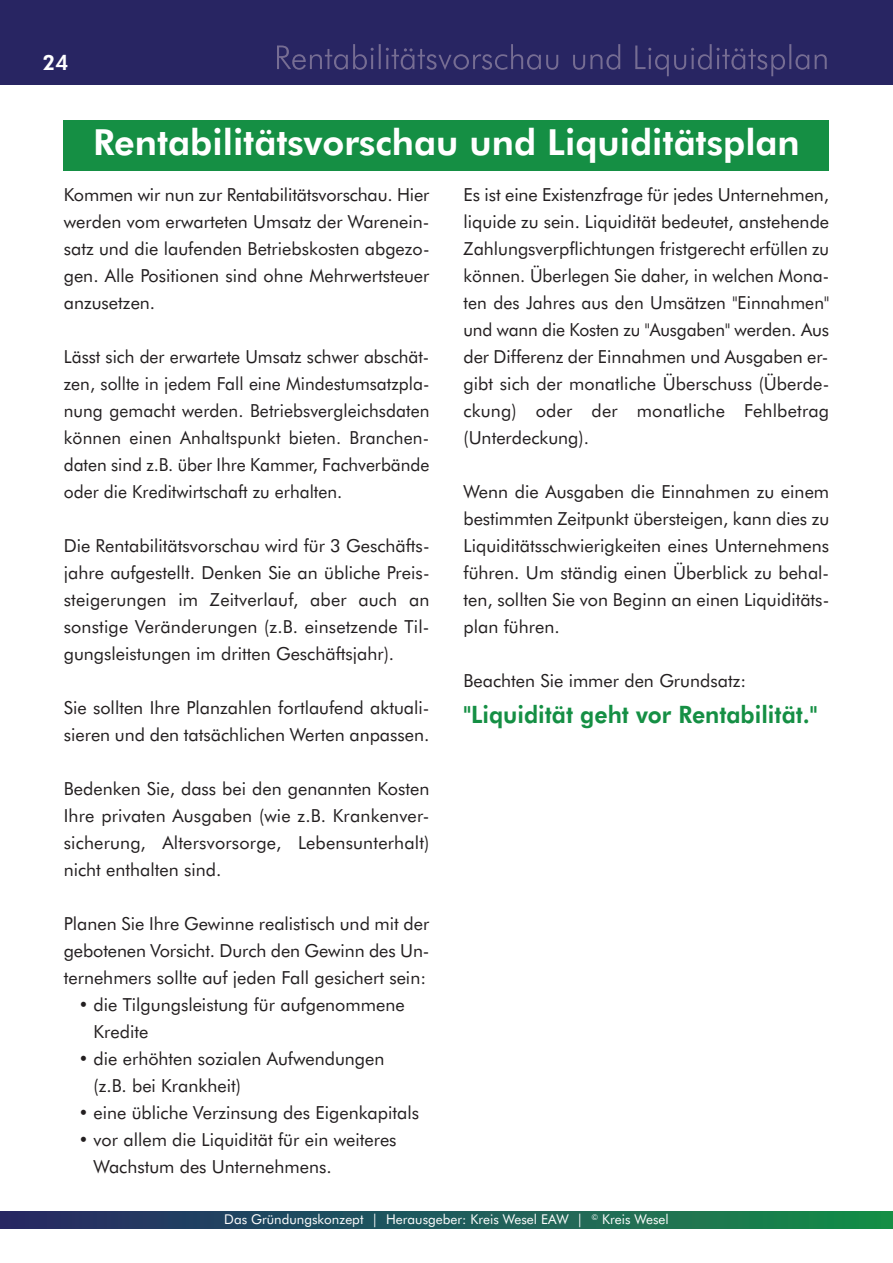
<style>
.page{position:relative;width:893px;height:1263px;background:#fff}
.page>*{position:absolute;margin:0;border:0;box-sizing:border-box;transform-origin:0 0}
.t1{font:800 36px "Futura BT";color:#fff}
.t2{font:800 24px "Futura BT";color:#158f44;scale:.96 1}
.t3{font:800 21px "Futura BT";color:#fff}
.t4{font:18px/27px "Futura BT";color:#231f20;text-align:justify}
.t5{font:18px/27px "Futura BT";color:#231f20;scale:.96 1}
.t6{font:13.5px "Futura BT";color:#fff}
</style>
<div class="page">
<div style="left:0;top:0;width:893px;height:85px;background:#282562"></div>
<svg style="left:277px;top:44px;width:215px;height:26px"></svg>
<div style="left:0;top:1212px;width:893px;height:17px;background:linear-gradient(to right,#262867,#188e4a)"></div>
<div style="left:64px;top:120px;width:765px;height:51px;background:#158f44"></div>
<p class="t3" style="left:43px;top:51px;width:27px">24</p>
<h1 class="t1" style="left:93px;top:122px;width:708px">Rentabilitätsvorschau und Liquiditätsplan</h1>
<p class="t4" style="left:64px;top:181px;width:368px">Kommen wir nun zur Rentabilitätsvorschau. Hier werden vom erwarteten Umsatz der Warenein&shy;satz und die laufenden Betriebskosten abgezo&shy;gen. Alle Positionen sind ohne Mehrwertsteuer anzusetzen.</p>
<p class="t4" style="left:64px;top:343px;width:367px">Lässt sich der erwartete Umsatz schwer abschät&shy;zen, sollte in jedem Fall eine Mindestumsatzpla&shy;nung gemacht werden. Betriebsvergleichsdaten können einen Anhaltspunkt bieten. Branchen&shy;daten sind z.B. über Ihre Kammer, Fachverbände oder die Kreditwirtschaft zu erhalten.</p>
<p class="t4" style="left:64px;top:532px;width:368px">Die Rentabilitätsvorschau wird für 3 Geschäfts&shy;jahre aufgestellt. Denken Sie an übliche Preis&shy;steigerungen im Zeitverlauf, aber auch an sonstige Veränderungen (z.B. einsetzende Til&shy;gungsleistungen im dritten Geschäftsjahr).</p>
<p class="t4" style="left:64px;top:694px;width:367px">Sie sollten Ihre Planzahlen fortlaufend aktuali&shy;sieren und den tatsächlichen Werten anpassen.</p>
<p class="t4" style="left:64px;top:775px;width:367px">Bedenken Sie, dass bei den genannten Kosten Ihre privaten Ausgaben (wie z.B. Krankenver&shy;sicherung, Altersvorsorge, Lebensunterhalt) nicht enthalten sind.</p>
<p class="t4" style="left:64px;top:910px;width:367px">Planen Sie Ihre Gewinne realistisch und mit der gebotenen Vorsicht. Durch den Gewinn des Un&shy;ternehmers sollte auf jeden Fall gesichert sein:</p>
<p class="t5" style="left:94px;top:991px;width:326px;text-indent:-15px">• die Tilgungsleistung für aufgenommene<br>Kredite</p>
<p class="t5" style="left:94px;top:1045px;width:305px;text-indent:-15px">• die erhöhten sozialen Aufwendungen (z.B. bei Krankheit)</p>
<p class="t5" style="left:79px;top:1099px;width:356px">• eine übliche Verzinsung des Eigenkapitals</p>
<p class="t5" style="left:94px;top:1126px;width:317px;text-indent:-15px">• vor allem die Liquidität für ein weiteres<br>Wachstum des Unternehmens.</p>
<p class="t4" style="left:463px;top:181px;width:368px">Es ist eine Existenzfrage für jedes Unternehmen, liquide zu sein. Liquidität bedeutet, anstehende Zahlungsverpflichtungen fristgerecht erfüllen zu können. Überlegen Sie daher, in welchen Mona&shy;ten des Jahres aus den Umsätzen "Einnahmen" und wann die Kosten zu "Ausgaben" werden. Aus der Differenz der Einnahmen und Ausgaben er&shy;gibt sich der monatliche Überschuss (Überde&shy;ckung) oder der monatliche Fehlbetrag (Unterdeckung).</p>
<p class="t4" style="left:463px;top:478px;width:367px">Wenn die Ausgaben die Einnahmen zu einem bestimmten Zeitpunkt übersteigen, kann dies zu Liquiditätsschwierigkeiten eines Unternehmens führen. Um ständig einen Überblick zu behal&shy;ten, sollten Sie von Beginn an einen Liquiditäts&shy;plan führen.</p>
<p class="t4" style="left:463px;top:667px;width:284px">Beachten Sie immer den Grundsatz:</p>
<h2 class="t2" style="left:463px;top:700px;width:370px">"Liquidität geht vor Rentabilität."</h2>
<p class="t6" style="left:224px;top:1212px;width:446px">Das Gründungskonzept | Herausgeber: Kreis Wesel EAW | <sup>©</sup> Kreis Wesel</p>
</div>
